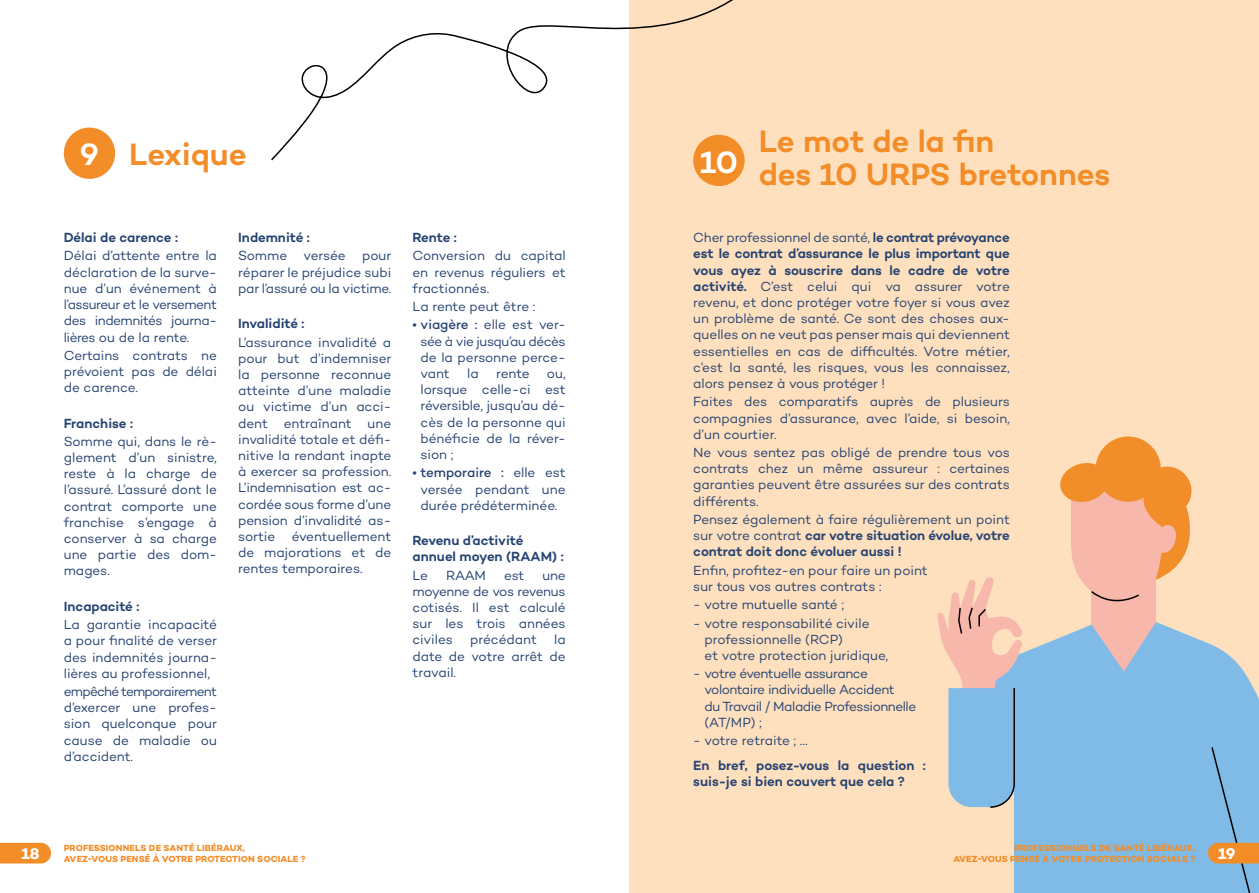
<style>
.page{position:relative;width:1259px;height:893px;background:#fff}
.page>*{position:absolute;margin:0;border:0;box-sizing:border-box;transform-origin:0 0}
.t1{font:600 31.5px/33px "Campton";letter-spacing:-.005em;color:#f28d28}
.t2{font:600 31.5px "Campton";color:#fff}
.t3{font:700 15.75px "Campton";color:#fff}
.t4{font:13.5px/16.2px "Campton";letter-spacing:-.01em;color:#254372;text-align:justify}
.t5{font:600 13.5px/16.2px "Campton";color:#254372}
.t6{font:13.5px/16.2px "Campton";letter-spacing:-.035em;color:#254372}
.t7{font:700 9px/10.8px "Campton";letter-spacing:.005em;color:#f28d28}
.s1{color:#fff}
.s2{font-weight:500}
.s3{font-weight:600}
.s4{font-weight:400}
</style>
<div class="page">
<div style="left:64px;top:128px;width:51px;height:51px;background:#f28d28;border-radius:50%"></div>
<div style="left:629px;top:0;width:630px;height:893px;background:#fee0be"></div>
<div style="left:1091px;top:571px;width:65px;height:107px;background:#f7b7aa"></div>
<svg style="left:1060px;top:436px;width:132px;height:166px"></svg>
<svg style="left:937px;top:577px;width:57px;height:225px"></svg>
<svg style="left:957px;top:606px;width:302px;height:287px"></svg>
<svg style="left:0;top:843px;width:51px;height:20px"></svg>
<svg style="left:1208px;top:843px;width:51px;height:20px"></svg>
<div style="left:693px;top:135px;width:51px;height:51px;background:#f28d28;border-radius:50%"></div>
<svg style="left:271px;top:0;width:474px;height:162px"></svg>
<h1 class="t1" style="left:80px;top:137px;width:168px"><span class="s1">9</span> Lexique</h1>
<p class="t5" style="left:64px;top:229px;width:116px">Délai de carence :</p>
<p class="t4" style="left:64px;top:248px;width:155px">Délai d’attente entre la déclaration de la surve&shy;nue d’un événement à l’assureur et le versement des indemnités journa&shy;lières ou de la rente.</p>
<p class="t4" style="left:64px;top:347px;width:155px">Certains contrats ne prévoient pas de délai de carence.</p>
<p class="t5" style="left:64px;top:415px;width:71px">Franchise :</p>
<p class="t4" style="left:64px;top:433px;width:155px">Somme qui, dans le rè&shy;glement d’un sinistre, reste à la charge de l’assuré. L’assuré dont le contrat comporte une franchise s’engage à conserver à sa charge une partie des dom&shy;mages.</p>
<p class="t5" style="left:64px;top:598px;width:77px">Incapacité :</p>
<p class="t4" style="left:64px;top:616px;width:155px">La garantie incapacité a pour finalité de verser des indemnités journa&shy;lières au professionnel,</p>
<p class="t4" style="left:64px;top:683px;width:155px">empêché temporairement d’exercer une profes&shy;sion quelconque pour cause de maladie ou d’accident.</p>
<p class="t5" style="left:238px;top:229px;width:73px">Indemnité :</p>
<p class="t4" style="left:238px;top:247px;width:155px">Somme versée pour réparer le préjudice subi par l’assuré ou la victime.</p>
<p class="t5" style="left:238px;top:315px;width:68px">Invalidité :</p>
<p class="t4" style="left:238px;top:334px;width:155px">L’assurance invalidité a pour but d’indemniser la personne reconnue atteinte d’une maladie ou victime d’un acci&shy;dent entraînant une invalidité totale et défi&shy;nitive la rendant inapte à exercer sa profession.<br>L’indemnisation est ac&shy;cordée sous forme d’une pension d’invalidité as&shy;sortie éventuellement de majorations et de rentes temporaires.</p>
<p class="t5" style="left:412px;top:229px;width:46px">Rente :</p>
<p class="t4" style="left:412px;top:247px;width:155px">Conversion du capital en revenus réguliers et fractionnés.</p>
<p class="t4" style="left:412px;top:298px;width:124px">La rente peut être :</p>
<p class="t4" style="left:420px;top:316px;width:147px;text-indent:-8px"><span class="s2">• viagère :</span> elle est ver&shy;sée à vie jusqu’au décès de la personne perce&shy;vant</p>
<p class="t4" style="left:467px;top:365px;width:13px">la</p>
<p class="t4" style="left:496px;top:365px;width:35px">rente</p>
<p class="t4" style="left:420px;top:365px;width:147px;text-indent:126px">ou, lorsque celle-ci est réversible, jusqu’au dé&shy;cès de la personne qui bénéficie de la réver&shy;sion ;</p>
<p class="t4" style="left:412px;top:464px;width:155px;text-align:center"><span class="s2">• temporaire :</span> elle est versée pendant une durée prédéterminée.</p>
<p class="t5" style="left:412px;top:532px;width:153px">Revenu d’activité annuel moyen (RAAM) :</p>
<p class="t4" style="left:412px;top:567px;width:17px">Le</p>
<p class="t4" style="left:446px;top:567px;width:41px">RAAM</p>
<p class="t4" style="left:504px;top:567px;width:22px">est</p>
<p class="t4" style="left:412px;top:567px;width:155px;text-indent:130px">une moyenne de vos revenus cotisés. Il est calculé sur les trois années civiles</p>
<p class="t4" style="left:412px;top:631px;width:155px;text-indent:142px">la date de votre arrêt de travail.</p>
<p class="t4" style="left:470px;top:631px;width:68px">précédant</p>
<h1 class="t2" style="left:700px;top:142px;width:40px">10</h1>
<h1 class="t1" style="left:758px;top:124px;width:353px">Le mot de la fin<br>des 10 URPS bretonnes</h1>
<p class="t4" style="left:693px;top:229px;width:318px">Cher professionnel de santé, <span class="s3">le contrat prévoyance est le contrat d’assurance le plus important que vous ayez à souscrire dans le cadre de votre activité.</span> C’est celui qui va assurer votre revenu, et donc protéger votre foyer si vous avez un problème de santé. Ce sont des choses aux&shy;quelles on ne veut pas penser mais qui deviennent essentielles en cas de difficultés. Votre métier, c’est la santé, les risques, vous les connaissez, alors pensez à vous protéger !</p>
<p class="t4" style="left:693px;top:393px;width:318px">Faites des comparatifs auprès de plusieurs compagnies d’assurance, avec l’aide, si besoin, d’un courtier.</p>
<p class="t4" style="left:693px;top:444px;width:318px">Ne vous sentez pas obligé de prendre tous vos contrats chez un même assureur : certaines garanties peuvent être assurées sur des contrats différents.</p>
<p class="t5" style="left:693px;top:511px;width:318px;text-align:justify"><span class="s4">Pensez également à faire régulièrement un point sur votre contrat</span> car votre situation évolue, votre contrat doit donc évoluer aussi !</p>
<p class="t4" style="left:693px;top:562px;width:236px">Enfin, profitez-en pour faire un point sur tous vos autres contrats :</p>
<p class="t4" style="left:693px;top:596px;width:152px">- votre mutuelle santé ;</p>
<p class="t4" style="left:704px;top:614px;width:185px;text-align:left;text-indent:-11px">- votre responsabilité civile professionnelle (RCP)<br>et votre protection juridique,</p>
<p class="t6" style="left:704px;top:665px;width:213px;text-indent:-11px">- votre éventuelle assurance volontaire individuelle Accident<br>du Travail / Maladie Professionnelle (AT/MP) ;</p>
<p class="t4" style="left:693px;top:732px;width:116px">- votre retraite ; …</p>
<p class="t5" style="left:693px;top:757px;width:234px">En bref, posez-vous la question : suis-je si bien couvert que cela ?</p>
<p class="t7" style="left:64px;top:842px;width:243px">PROFESSIONNELS DE SANTÉ LIBÉRAUX,<br>AVEZ-VOUS PENSÉ À VOTRE PROTECTION SOCIALE ?</p>
<p class="t7" style="left:1014px;top:842px;width:183px">PROFESSIONNELS DE SANTÉ LIBÉRAUX,</p>
<p class="t3" style="left:21px;top:844px;width:20px">18</p>
<p class="t7" style="left:953px;top:853px;width:243px">AVEZ-VOUS PENSÉ À VOTRE PROTECTION SOCIALE ?</p>
<p class="t3" style="left:1218px;top:844px;width:19px">19</p>
</div>
